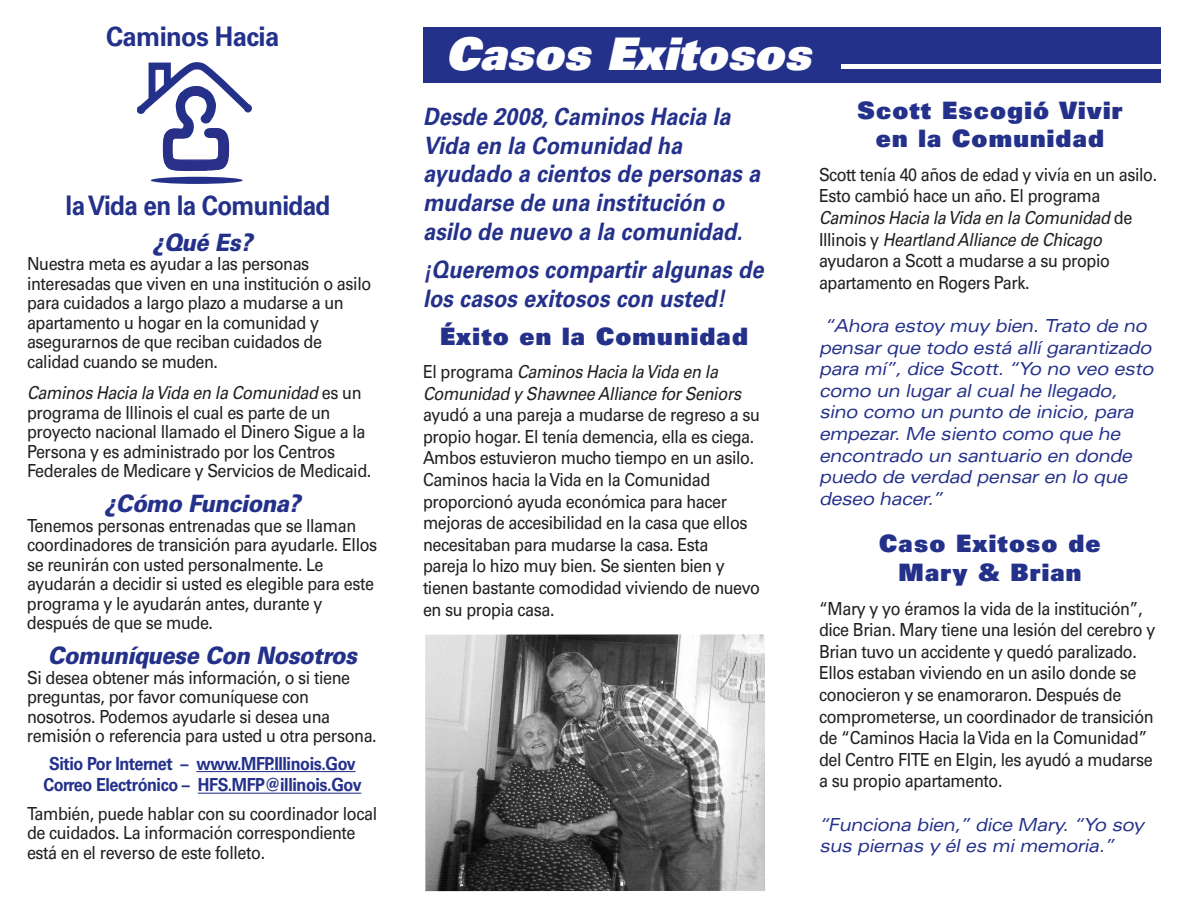
<style>
.page{position:relative;width:1188px;height:918px;background:#fff}
.page>*{position:absolute;margin:0;border:0;box-sizing:border-box;transform-origin:0 0}
.t1{font:italic 900 45px "Univers";letter-spacing:.005em;color:#fff}
.t2{font:700 27px "Univers";letter-spacing:-.025em;color:#24318b;scale:.9 1}
.t3{font:700 27px "Univers";letter-spacing:-.025em;color:#24318b;scale:.95 1}
.t4{font:italic 700 24px/28.8px "Univers";letter-spacing:.005em;color:#24318b;scale:.9 1}
.t5{font:900 24px/28.8px "Univers";letter-spacing:.05em;color:#24318b;text-align:center}
.t6{font:italic 900 24px "Univers";letter-spacing:-.02em;color:#24318b;scale:.9 1}
.t7{font:18px/21.6px "Univers";letter-spacing:-.025em;color:#231f20;scale:.9 1}
.t8{font:italic expanded 18px/21.6px "Univers";letter-spacing:-.02em;color:#24318b;scale:.9 1}
.t9{font:700 18px/21.6px "Univers";letter-spacing:-.025em;color:#24318b;text-align:center;scale:.9 1}
.t10{font:italic 18px/21.6px "Univers";letter-spacing:-.02em;color:#231f20;scale:.9 1}
.s1{font-style:italic}
.s2{font-style:normal}
</style>
<div class="page">
<hr style="left:196px;top:771px;width:159px;height:1px;background:#24318b">
<hr style="left:198px;top:793px;width:163px;height:1px;background:#24318b">
<svg style="left:137px;top:62px;width:115px;height:117px"></svg>
<div style="left:151px;top:177px;width:92px;height:7px;background:#24318b;border-radius:50%"></div>
<div style="left:423px;top:27px;width:738px;height:55px;background:#24318b"></div>
<div style="left:842px;top:64px;width:319px;height:5px;background:#fff"></div>
<img style="left:425px;top:634px;width:340px;height:257px">
<h2 class="t3" style="left:106px;top:27px;width:184px">Caminos Hacia</h2>
<h2 class="t2" style="left:66px;top:196px;width:296px">laVida en la Comunidad</h2>
<h3 class="t6" style="left:152px;top:234px;width:113px">¿Qué Es?</h3>
<p class="t7" style="left:27px;top:256px;width:384px;line-height:19.5px">Nuestra meta es ayudar a las personas interesadas que viven en una institución o asilo para cuidados a largo plazo a mudarse a un apartamento u hogar en la comunidad y asegurarnos de que reciban cuidados de calidad cuando se muden.</p>
<p class="t7" style="left:27px;top:385px;width:384px;line-height:19.5px"><span class="s1">Caminos Hacia laVida en la Comunidad</span> es un programa de Illinois el cual es parte de un proyecto nacional llamado el Dinero Sigue a la Persona y es administrado por los Centros Federales de Medicare y Servicios de Medicaid.</p>
<h3 class="t6" style="left:104px;top:495px;width:219px">¿Cómo Funciona?</h3>
<p class="t7" style="left:27px;top:517px;width:391px;line-height:19.5px">Tenemos personas entrenadas que se llaman coordinadores de transición para ayudarle. Ellos se reunirán con usted personalmente. Le ayudarán a decidir si usted es elegible para este programa y le ayudarán antes, durante y después de que se mude.</p>
<h3 class="t6" style="left:48px;top:647px;width:345px">Comuníquese Con Nosotros</h3>
<p class="t7" style="left:27px;top:669px;width:390px;line-height:19.5px">Si desea obtener más información, o si tiene preguntas, por favor comuníquese con nosotros. Podemos ayudarle si desea una remisión o referencia para usted u otra persona.</p>
<p class="t9" style="left:43px;top:754px;width:355px">Sitio Por Internet – www.MFP.Illinois.Gov<br>Correo Electrónico – HFS.MFP@illinois.Gov</p>
<p class="t7" style="left:27px;top:805px;width:391px;line-height:19.5px">También, puede hablar con su coordinador local de cuidados. La información correspondiente está en el reverso de este folleto.</p>
<h1 class="t1" style="left:446px;top:37px;width:367px">Casos Exitosos</h1>
<h3 class="t4" style="left:423px;top:104px;width:376px">Desde 2008, Caminos Hacia la<br>Vida en la Comunidad ha ayudado a cientos de personas a mudarse de una institución o asilo de nuevo a la comunidad.</h3>
<h3 class="t4" style="left:423px;top:257px;width:380px">¡Queremos compartir algunas de los casos exitosos con usted!</h3>
<h3 class="t5" style="left:440px;top:324px;width:309px">Éxito en la Comunidad</h3>
<p class="t10" style="left:423px;top:362px;width:355px"><span class="s2">El programa</span> Caminos Hacia laVida en la<br>Comunidad y Shawnee Alliance for Seniors</p>
<p class="t7" style="left:423px;top:406px;width:376px">ayudó a una pareja a mudarse de regreso a su propio hogar. El tenía demencia, ella es ciega.<br>Ambos estuvieron mucho tiempo en un asilo.<br>Caminos hacia laVida en la Comunidad proporcionó ayuda económica para hacer mejoras de accesibilidad en la casa que ellos necesitaban para mudarse la casa. Esta<br>pareja lo hizo muy bien. Se sienten bien y tienen bastante comodidad viviendo de nuevo en su propia casa.</p>
<h3 class="t5" style="left:858px;top:98px;width:266px">Scott Escogió Vivir en la Comunidad</h3>
<p class="t7" style="left:819px;top:165px;width:377px">Scott tenía 40 años de edad y vivía en un asilo.<br>Esto cambió hace un año. El programa <span class="s1">Caminos Hacia laVida en la Comunidad</span> de Illinois y <span class="s1">Heartland Alliance de Chicago </span>ayudaron a Scott a mudarse a su propio apartamento en Rogers Park.</p>
<p class="t8" style="left:819px;top:316px;width:373px;text-indent:6px">“Ahora estoy muy bien. Trato de no pensar que todo está allí garantizado para mí”, dice Scott. “Yo no veo esto como un lugar al cual he llegado, sino como un punto de inicio, para empezar. Me siento como que he encontrado un santuario en donde puedo de verdad pensar en lo que deseo hacer.”</p>
<h3 class="t5" style="left:879px;top:532px;width:223px">Caso Exitoso de<br>Mary &amp; Brian</h3>
<p class="t7" style="left:819px;top:599px;width:375px">“Mary y yo éramos la vida de la institución”, dice Brian. Mary tiene una lesión del cerebro y Brian tuvo un accidente y quedó paralizado.<br>Ellos estaban viviendo en un asilo donde se conocieron y se enamoraron. Después de comprometerse, un coordinador de transición de “Caminos Hacia laVida en la Comunidad” del Centro FITE en Elgin, les ayudó a mudarse a su propio apartamento.</p>
<p class="t8" style="left:819px;top:815px;width:363px">“Funciona bien,” dice Mary. “Yo soy sus piernas y él es mi memoria.”</p>
</div>
